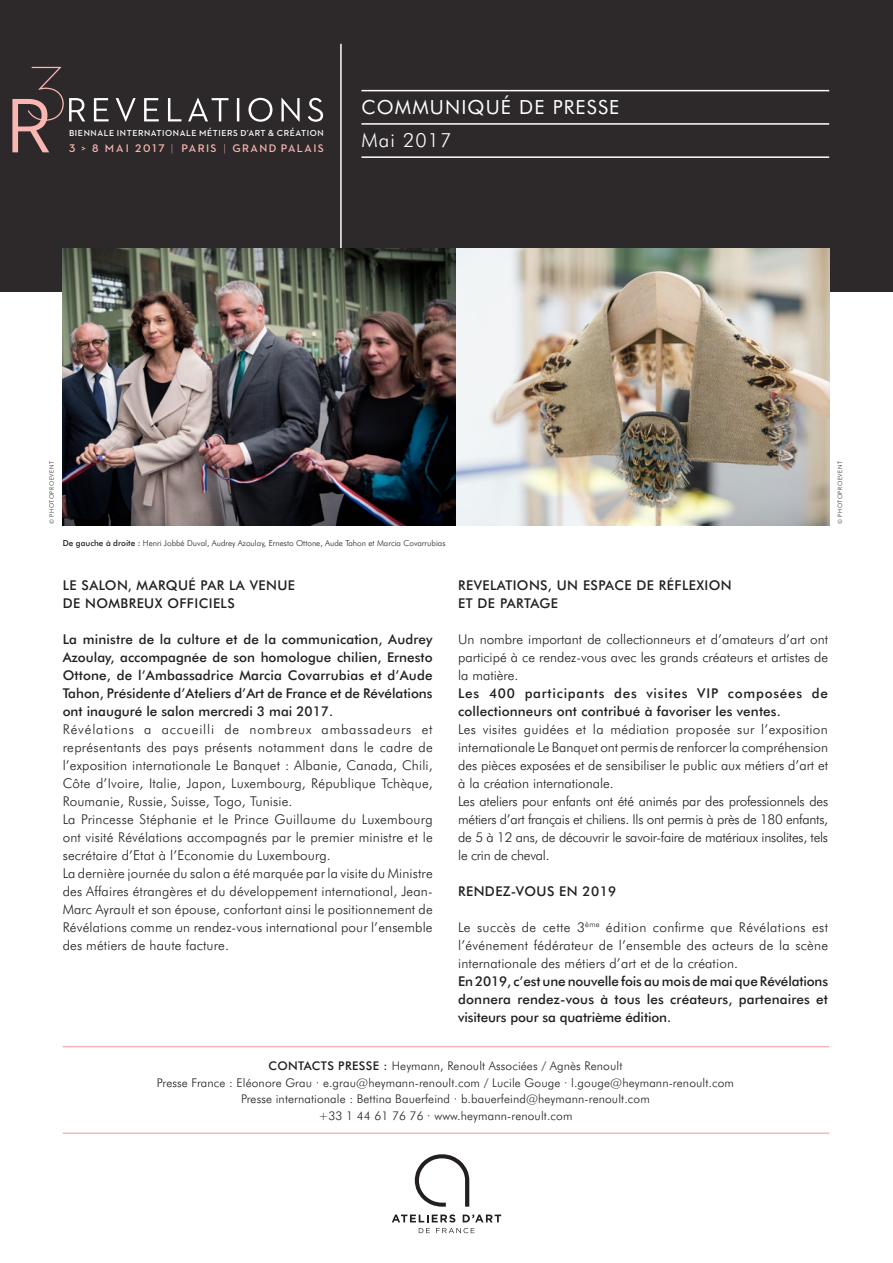
<style>
.page{position:relative;width:893px;height:1263px;background:#fff}
.page>*{position:absolute;margin:0;border:0;box-sizing:border-box;transform-origin:0 0}
.t1{font:19.5px "Futura BT";letter-spacing:.06em;color:#fff}
.t2{font:300 19.5px "Futura BT";letter-spacing:.06em;color:#fff}
.t3{font:300 13.5px/18px "Futura BT";letter-spacing:.01em;color:#231f20;text-align:justify}
.t4{font:500 13.5px/18px "Futura BT";letter-spacing:.01em;color:#231f20;text-align:justify}
.t5{font:500 13.5px/18px "Futura BT";letter-spacing:.03em;color:#231f20}
.t6{font:300 12px "Futura BT";letter-spacing:.01em;color:#231f20}
.t7{font:600 11.25px "Neutraface 2 Text";letter-spacing:.13em;color:#f9b6b2}
.t8{font:600 8.85px "Neutraface 2 Text";letter-spacing:.06em;color:#fff}
.t9{font:300 8.25px "Futura BT";color:#231f20}
.t10{font:300 6px "Futura BT";letter-spacing:.1em;color:#231f20}
.s1{font-weight:300}
.s2{font-weight:500}
</style>
<div class="page">
<div style="left:0;top:0;width:893px;height:291px;background:#2d292a"></div>
<hr style="left:340px;top:44px;width:2px;height:205px;background:#fff">
<hr style="left:63px;top:1046px;width:766px;height:1px;background:#f9b6b2">
<hr style="left:63px;top:1132px;width:766px;height:2px;background:#f9b6b2">
<hr style="left:361px;top:90px;width:468px;height:1px;background:#fff">
<hr style="left:361px;top:123px;width:468px;height:2px;background:#fff">
<hr style="left:361px;top:156px;width:468px;height:2px;background:#fff">
<img style="left:455px;top:249px;width:374px;height:276px">
<img style="left:63px;top:249px;width:392px;height:276px">
<svg style="left:392px;top:1214px;width:63px;height:8px"></svg>
<svg style="left:463px;top:1214px;width:38px;height:8px"></svg>
<svg style="left:419px;top:1228px;width:11px;height:5px"></svg>
<svg style="left:436px;top:1228px;width:38px;height:5px"></svg>
<svg style="left:415px;top:1154px;width:54px;height:53px"></svg>
<svg style="left:12px;top:67px;width:311px;height:85px"></svg>
<p class="t8" style="left:69px;top:128px;width:256px">BIENNALE INTERNATIONALE MÉTIERS D’ART &amp; CRÉATION</p>
<p class="t7" style="left:69px;top:141px;width:106px">3 &gt; 8 MAI 2017 <span class="s1">|</span></p>
<p class="t7" style="left:181px;top:141px;width:144px">PARIS <span class="s1">|</span> GRAND PALAIS</p>
<p class="t1" style="left:361px;top:95px;width:259px">COMMUNIQUÉ DE PRESSE</p>
<p class="t2" style="left:361px;top:128px;width:92px">Mai 2017</p>
<p class="t10" style="left:48px;top:524px;width:65px;rotate:-90deg">© PHOTOPROEVENT</p>
<p class="t10" style="left:836px;top:524px;width:65px;rotate:-90deg">© PHOTOPROEVENT</p>
<p class="t9" style="left:63px;top:538px;width:384px"><span class="s2">De gauche à droite :</span> Henri Jobbé Duval, Audrey Azoulay, Ernesto Ottone, Aude Tahon et Marcia Covarrubias</p>
<p class="t5" style="left:63px;top:576px;width:234px">LE SALON, MARQUÉ PAR LA VENUE<br>DE NOMBREUX OFFICIELS</p>
<p class="t4" style="left:63px;top:630px;width:371px">La ministre de la culture et de la communication, Audrey Azoulay, accompagnée de son homologue chilien, Ernesto Ottone, de l’Ambassadrice Marcia Covarrubias et d’Aude Tahon, Présidente d’Ateliers d’Art de France et de Révélations ont inauguré le salon mercredi 3 mai 2017.</p>
<p class="t3" style="left:63px;top:720px;width:372px">Révélations a accueilli de nombreux ambassadeurs et représentants des pays présents notamment dans le cadre de l’exposition internationale Le Banquet : Albanie, Canada, Chili, Côte d’Ivoire, Italie, Japon, Luxembourg, République Tchèque, Roumanie, Russie, Suisse, Togo, Tunisie.</p>
<p class="t3" style="left:63px;top:810px;width:371px">La Princesse Stéphanie et le Prince Guillaume du Luxembourg ont visité Révélations accompagnés par le premier ministre et le secrétaire d’Etat à l’Economie du Luxembourg.</p>
<p class="t3" style="left:63px;top:864px;width:371px">La dernière journée du salon a été marquée par la visite du Ministre des Affaires étrangères et du développement international, Jean-Marc Ayrault et son épouse, confortant ainsi le positionnement de Révélations comme un rendez-vous international pour l’ensemble des métiers de haute facture.</p>
<p class="t5" style="left:458px;top:576px;width:275px">REVELATIONS, UN ESPACE DE RÉFLEXION<br>ET DE PARTAGE</p>
<p class="t3" style="left:458px;top:630px;width:371px">Un nombre important de collectionneurs et d’amateurs d’art ont participé à ce rendez-vous avec les grands créateurs et artistes de la matière.</p>
<p class="t4" style="left:458px;top:684px;width:371px">Les 400 participants des visites VIP composées de collectionneurs ont contribué à favoriser les ventes.</p>
<p class="t3" style="left:458px;top:720px;width:371px">Les visites guidées et la médiation proposée sur l’exposition internationale Le Banquet ont permis de renforcer la compréhension des pièces exposées et de sensibiliser le public aux métiers d’art et à la création internationale.</p>
<p class="t3" style="left:458px;top:792px;width:371px">Les ateliers pour enfants ont été animés par des professionnels des métiers d’art français et chiliens. Ils ont permis à près de 180 enfants, de 5 à 12 ans, de découvrir le savoir-faire de matériaux insolites, tels le crin de cheval.</p>
<p class="t5" style="left:458px;top:882px;width:160px">RENDEZ-VOUS EN 2019</p>
<p class="t3" style="left:458px;top:918px;width:371px">Le succès de cette 3<sup>ème</sup> édition confirme que Révélations est l’événement fédérateur de l’ensemble des acteurs de la scène internationale des métiers d’art et de la création.</p>
<p class="t4" style="left:458px;top:972px;width:371px">En 2019, c’est une nouvelle fois au mois de mai que Révélations donnera rendez-vous à tous les créateurs, partenaires et visiteurs pour sa quatrième édition.</p>
<p class="t6" style="left:269px;top:1058px;width:355px"><span class="s2">CONTACTS PRESSE :</span> Heymann, Renoult Associées / Agnès Renoult</p>
<p class="t6" style="left:157px;top:1075px;width:579px">Presse France : Eléonore Grau · e.grau@heymann-renoult.com / Lucile Gouge · l.gouge@heymann-renoult.com</p>
<p class="t6" style="left:241px;top:1091px;width:410px">Presse internationale : Bettina Bauerfeind · b.bauerfeind@heymann-renoult.com</p>
<p class="t6" style="left:318px;top:1108px;width:256px">+33 1 44 61 76 76 · www.heymann-renoult.com</p>
</div>
